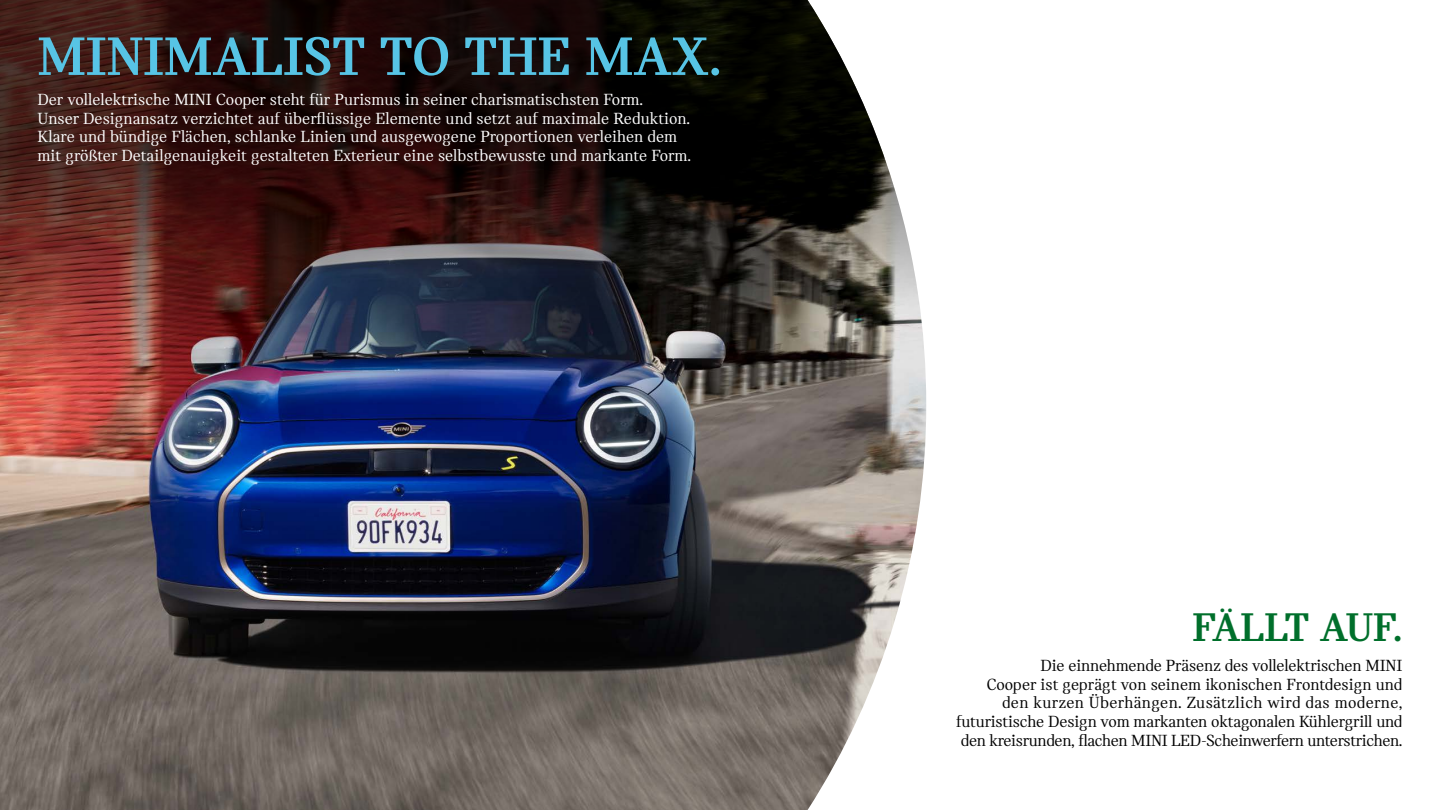
<style>
.page{position:relative;width:1440px;height:810px;background:#fff}
.page>*{position:absolute;margin:0;border:0;box-sizing:border-box;transform-origin:0 0}
.Headline_77pt{font:57.75px "MINI Serif Headline";color:#57c4e5}
.Headline_57pt{font:42.75px "MINI Serif Headline";letter-spacing:-.03em;color:#006f2b}
.Copy_white_left_23pt{font:17.25px/18.8px "MINI Serif";color:#fff}
.Copy_black_right_23pt{font:17.25px/18.8px "MINI Serif";letter-spacing:-.01em;color:#000;text-align:right}
</style>
<div class="page">
<img style="left:0;top:0;width:926px;height:810px">
<p class="Headline_77pt" style="left:38px;top:24px;width:686px">MINIMALIST TO THE MAX.</p>
<p class="Copy_white_left_23pt" style="left:38px;top:90px;width:655px">Der vollelektrische MINI Cooper steht für Purismus in seiner charismatischsten Form.<br>Unser Designansatz verzichtet auf überflüssige Elemente und setzt auf maximale Reduktion.<br>Klare und bündige Flächen, schlanke Linien und ausgewogene Proportionen verleihen dem mit größter Detailgenauigkeit gestalteten Exterieur eine selbstbewusste und markante Form.</p>
<p class="Headline_57pt" style="left:1193px;top:604px;width:211px">Fällt auf.</p>
<p class="Copy_black_right_23pt" style="left:956px;top:656px;width:448px">Die einnehmende Präsenz des vollelektrischen MINI<br>Cooper ist geprägt von seinem ikonischen Frontdesign und den kurzen Überhängen. Zusätzlich wird das moderne, futuristische Design vom markanten oktagonalen Kühlergrill und den kreisrunden, flachen MINI LED-Scheinwerfern unterstrichen.</p>
</div>
